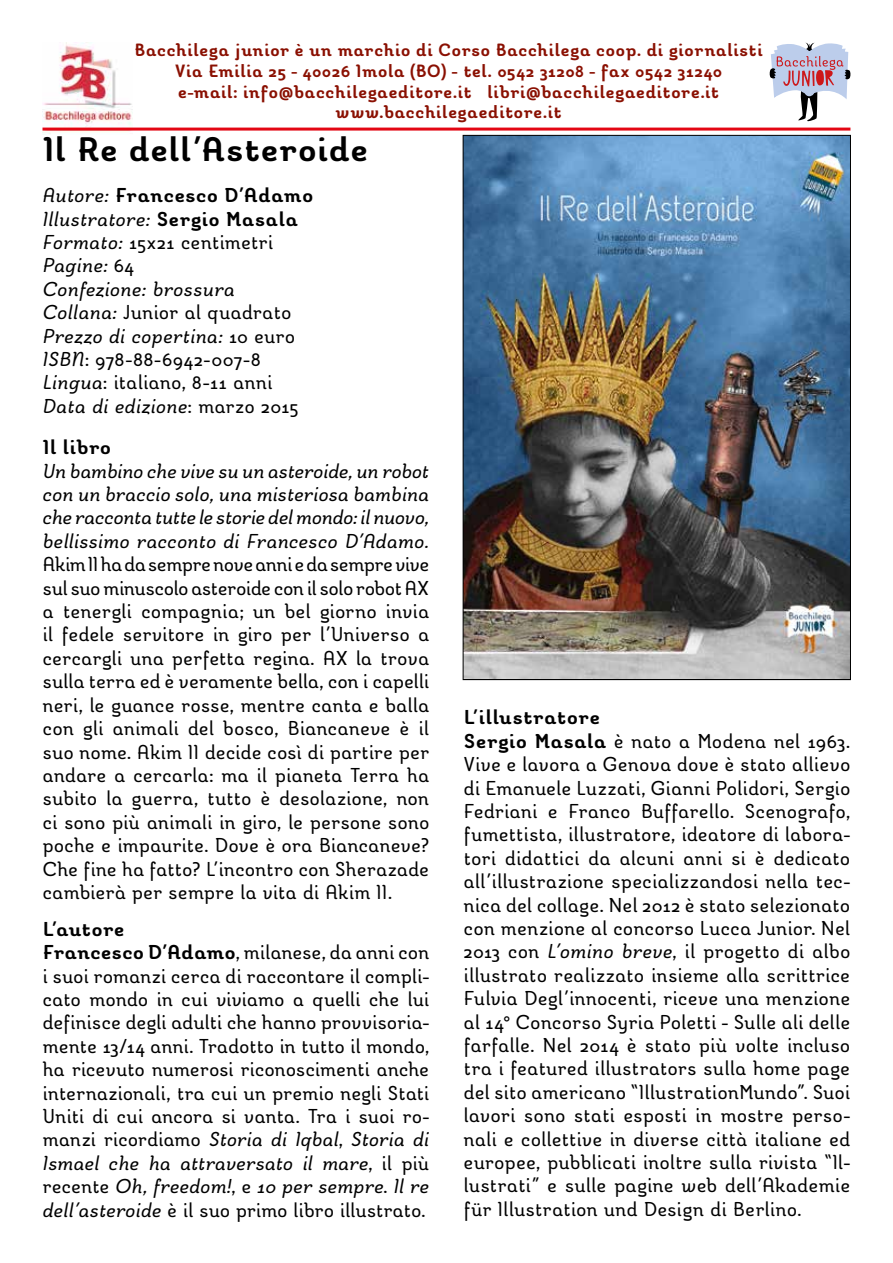
<style>
.page{position:relative;width:893px;height:1263px;background:#fff}
.page>*{position:absolute;margin:0;border:0;box-sizing:border-box;transform-origin:0 0}
.t1{font:700 33px "Reverie";letter-spacing:-.01em;color:#000}
.t2{font:19.5px/23.4px "Reverie";letter-spacing:-.01em;color:#000}
.t3{font:italic 19.5px/23.4px "Reverie";letter-spacing:-.015em;color:#000}
.t4{font:700 19.5px "Reverie";letter-spacing:-.005em;color:#000}
.t5{font:700 17.25px/20.7px "Reverie";color:#8a1002;text-align:center}
.s1{font-weight:700;font-style:normal}
.s2{font-style:normal}
.s3{font-weight:700}
.s4{font-style:italic}
</style>
<div class="page">
<img style="left:43px;top:43px;width:90px;height:92px">
<hr style="left:43px;top:128px;width:807px;height:3px;background:#e30613">
<svg style="left:769px;top:42px;width:82px;height:79px"></svg>
<img style="left:465px;top:137px;width:384px;height:541px">
<p class="t5" style="left:134px;top:40px;width:630px">Bacchilega junior è un marchio di Corso Bacchilega coop. di giornalisti Via Emilia 25 - 40026 Imola (BO) - tel. 0542 31208 - fax 0542 31240<br>e-mail: info@bacchilegaeditore.it libri@bacchilegaeditore.it www.bacchilegaeditore.it</p>
<h1 class="t1" style="left:43px;top:129px;width:328px">Il Re dell’Asteroide</h1>
<p class="t3" style="left:43px;top:184px;width:272px">Autore: <span class="s1">Francesco D’Adamo<br></span>Illustratore: <span class="s1">Sergio Masala<br></span>Formato: <span class="s2">15x21 centimetri<br></span>Pagine: <span class="s2">64<br></span>Confezione: brossura<br>Collana: <span class="s2">Junior al quadrato<br></span>Prezzo di copertina: <span class="s2">10 euro<br></span>ISBN<span class="s2">: 978-88-6942-007-8<br></span>Lingua<span class="s2">: italiano, 8-11 anni<br></span>Data di edizione<span class="s2">: marzo 2015</span></p>
<p class="t4" style="left:43px;top:436px;width:70px">Il libro</p>
<p class="t3" style="left:43px;top:459px;width:388px;text-align:justify">Un bambino che vive su un asteroide, un robot con un braccio solo, una misteriosa bambina che racconta tutte le storie del mondo: il nuovo, bellissimo racconto di Francesco D’Adamo.</p>
<p class="t2" style="left:43px;top:553px;width:389px;text-align:justify">Akim II ha da sempre nove anni e da sempre vive sul suo minuscolo asteroide con il solo robot AX a tenergli compagnia; un bel giorno invia il fedele servitore in giro per l’Universo a cercargli una perfetta regina. AX la trova sulla terra ed è veramente bella, con i capelli neri, le guance rosse, mentre canta e balla con gli animali del bosco, Biancaneve è il suo nome. Akim II decide così di partire per andare a cercarla: ma il pianeta Terra ha subito la guerra, tutto è desolazione, non ci sono più animali in giro, le persone sono poche e impaurite. Dove è ora Biancaneve?<br>Che fine ha fatto? L’incontro con Sherazade cambierà per sempre la vita di Akim II.</p>
<p class="t2" style="left:43px;top:917px;width:388px"><span class="s3">L’autore<br>Francesco D’Adamo</span>, milanese, da anni con i suoi romanzi cerca di raccontare il compli&shy;cato mondo in cui viviamo a quelli che lui definisce degli adulti che hanno provvisoria&shy;mente 13/14 anni. Tradotto in tutto il mondo, ha ricevuto numerosi riconoscimenti anche internazionali, tra cui un premio negli Stati Uniti di cui ancora si vanta. Tra i suoi ro&shy;manzi ricordiamo <span class="s4">Storia di Iqbal</span>, <span class="s4">Storia di Ismael che ha attraversato il mare</span>, il più recente <span class="s4">Oh, freedom!</span>, e <span class="s4">10 per sempre</span>. <span class="s4">Il re dell’asteroide</span> è il suo primo libro illustrato.</p>
<p class="t2" style="left:463px;top:706px;width:388px"><span class="s3">L’illustratore<br>Sergio Masala</span> è nato a Modena nel 1963.<br>Vive e lavora a Genova dove è stato allievo di Emanuele Luzzati, Gianni Polidori, Sergio Fedriani e Franco Buffarello. Scenografo, fumettista, illustratore, ideatore di labora&shy;tori didattici da alcuni anni si è dedicato all’illustrazione specializzandosi nella tec&shy;nica del collage. Nel 2012 è stato selezionato con menzione al concorso Lucca Junior. Nel 2013 con <span class="s4">L’omino breve</span>, il progetto di albo illustrato realizzato insieme alla scrittrice Fulvia Degl’innocenti, riceve una menzione al 14° Concorso Syria Poletti - Sulle ali delle farfalle. Nel 2014 è stato più volte incluso tra i featured illustrators sulla home page del sito americano “IllustrationMundo”. Suoi lavori sono stati esposti in mostre perso&shy;nali e collettive in diverse città italiane ed europee, pubblicati inoltre sulla rivista “Il&shy;lustrati” e sulle pagine web dell’Akademie für Illustration und Design di Berlino.</p>
</div>
